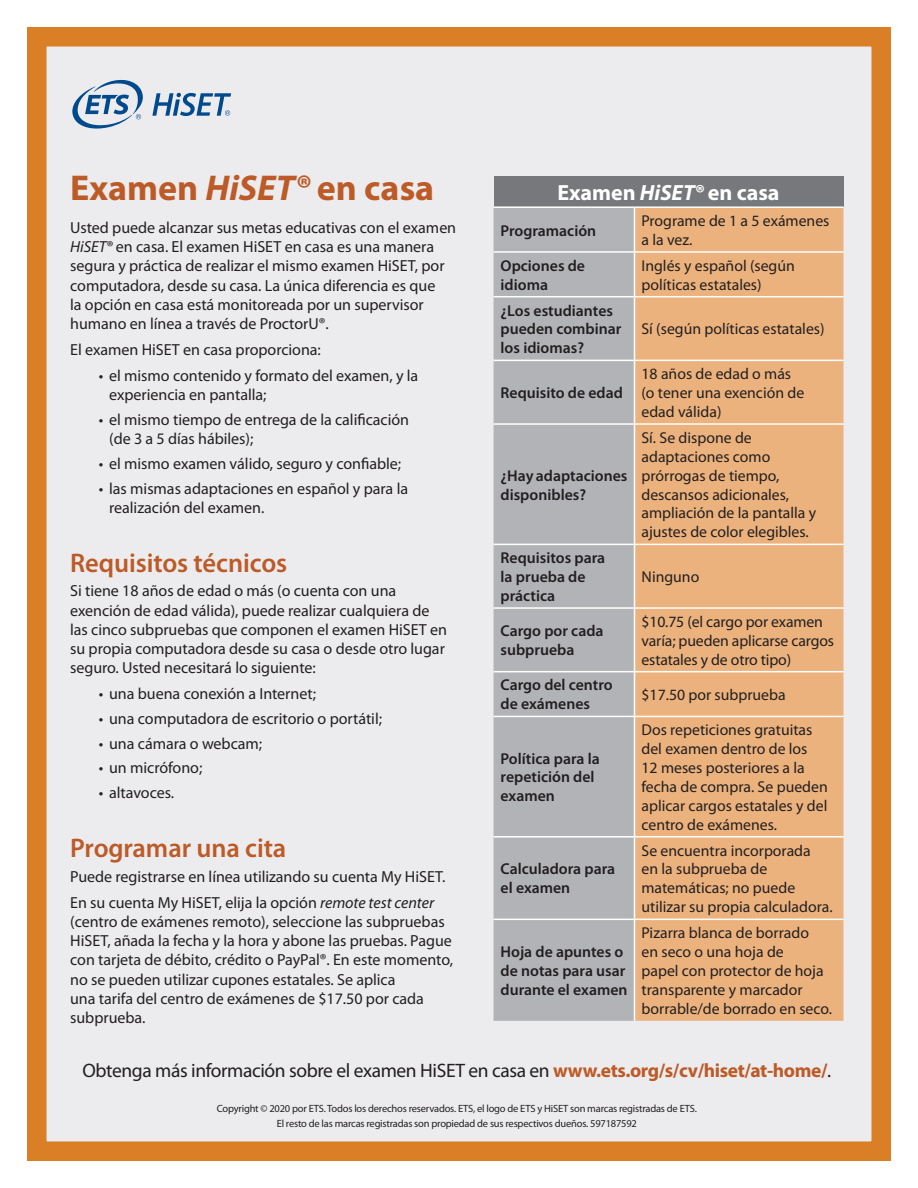
<style>
.page{position:relative;width:918px;height:1188px;background:#fff}
.page>*{position:absolute;margin:0;border:0;box-sizing:border-box;transform-origin:0 0}
.H1__Headline{font:700 36px "Myriad Pro";color:#bc5b27}
.H2__subheads{font:600 27px "Myriad Pro";letter-spacing:-.005em;color:#bc5b27}
.H3_table_head{font:700 22.05px "Myriad Pro";color:#fff}
.P__body{font:19.5px "Myriad Pro";letter-spacing:-.02em;color:#231f20}
.P__body-2{font:16.05px/19.2px "Myriad Pro";letter-spacing:-.005em;color:#231f20}
.P__cell_body{font:15.75px/18.9px "Myriad Pro";color:#231f20}
.P__cell_subhead{font:600 15.75px/18.9px "Myriad Pro";color:#231f20}
.P__copyright{font:10.5px/15px "Myriad Pro";letter-spacing:-.02em;color:#231f20;text-align:center}
.s1{font-style:italic}
.s2{font-weight:700;color:#bc5b27}
</style>
<div class="page">
<div style="left:37px;top:37px;width:844px;height:1114px;background:#ececee"></div>
<div style="left:27px;top:27px;width:864px;height:1134px;border:20px solid #da7f26"></div>
<svg style="left:72px;top:80px;width:71px;height:49px"></svg>
<svg style="left:152px;top:93px;width:79px;height:23px"></svg>
<div style="left:494px;top:177px;width:349px;height:30px;background:#76787b"></div>
<div style="left:494px;top:208px;width:140px;height:813px;background:#b2b3b7"></div>
<div style="left:635px;top:208px;width:208px;height:813px;background:#ebb27d"></div>
<hr style="left:494px;top:206px;width:141px;height:2px;background:#fff">
<hr style="left:634px;top:206px;width:209px;height:2px;background:#fff">
<hr style="left:634px;top:208px;width:1px;height:43px;background:#fff">
<hr style="left:494px;top:251px;width:141px;height:2px;background:#fff">
<hr style="left:634px;top:251px;width:209px;height:2px;background:#fff">
<hr style="left:634px;top:253px;width:1px;height:43px;background:#fff">
<hr style="left:494px;top:296px;width:141px;height:1px;background:#fff">
<hr style="left:634px;top:296px;width:209px;height:1px;background:#fff">
<hr style="left:634px;top:297px;width:1px;height:63px;background:#fff">
<hr style="left:494px;top:360px;width:141px;height:1px;background:#fff">
<hr style="left:634px;top:360px;width:209px;height:1px;background:#fff">
<hr style="left:634px;top:361px;width:1px;height:62px;background:#fff">
<hr style="left:494px;top:423px;width:141px;height:2px;background:#fff">
<hr style="left:634px;top:423px;width:209px;height:2px;background:#fff">
<hr style="left:634px;top:425px;width:1px;height:119px;background:#fff">
<hr style="left:494px;top:544px;width:141px;height:1px;background:#fff">
<hr style="left:634px;top:544px;width:209px;height:1px;background:#fff">
<hr style="left:634px;top:545px;width:1px;height:62px;background:#fff">
<hr style="left:494px;top:607px;width:141px;height:2px;background:#fff">
<hr style="left:634px;top:607px;width:209px;height:2px;background:#fff">
<hr style="left:634px;top:609px;width:1px;height:62px;background:#fff">
<hr style="left:494px;top:671px;width:141px;height:1px;background:#fff">
<hr style="left:634px;top:671px;width:209px;height:1px;background:#fff">
<hr style="left:634px;top:672px;width:1px;height:44px;background:#fff">
<hr style="left:494px;top:716px;width:141px;height:1px;background:#fff">
<hr style="left:634px;top:716px;width:209px;height:1px;background:#fff">
<hr style="left:634px;top:717px;width:1px;height:119px;background:#fff">
<hr style="left:494px;top:836px;width:141px;height:2px;background:#fff">
<hr style="left:634px;top:836px;width:209px;height:2px;background:#fff">
<hr style="left:634px;top:838px;width:1px;height:81px;background:#fff">
<hr style="left:494px;top:919px;width:141px;height:1px;background:#fff">
<hr style="left:634px;top:919px;width:209px;height:1px;background:#fff">
<hr style="left:634px;top:920px;width:1px;height:101px;background:#fff">
<h1 class="H1__Headline" style="left:70px;top:168px;width:366px">Examen <span class="s1">HiSET®</span> en casa</h1>
<p class="P__body-2" style="left:70px;top:218px;width:388px">Usted puede alcanzar sus metas educativas con el examen <span class="s1">HiSET®</span> en casa. El examen HiSET en casa es una manera segura y práctica de realizar el mismo examen HiSET, por computadora, desde su casa. La única diferencia es que<br>la opción en casa está monitoreada por un supervisor humano en línea a través de ProctorU®.</p>
<p class="P__body-2" style="left:70px;top:340px;width:252px">El examen HiSET en casa proporciona:</p>
<p class="P__body-2" style="left:109px;top:366px;width:311px;text-indent:-10px">• el mismo contenido y formato del examen, y la experiencia en pantalla;</p>
<p class="P__body-2" style="left:109px;top:410px;width:301px;text-indent:-10px">• el mismo tiempo de entrega de la calificación (de 3 a 5 días hábiles);</p>
<p class="P__body-2" style="left:99px;top:454px;width:304px">• el mismo examen válido, seguro y confiable;</p>
<p class="P__body-2" style="left:109px;top:478px;width:300px;text-indent:-10px">• las mismas adaptaciones en español y para la realización del examen.</p>
<h2 class="H2__subheads" style="left:70px;top:548px;width:219px">Requisitos técnicos</h2>
<p class="P__body-2" style="left:70px;top:581px;width:378px">Si tiene 18 años de edad o más (o cuenta con una exención de edad válida), puede realizar cualquiera de las cinco subpruebas que componen el examen HiSET en su propia computadora desde su casa o desde otro lugar seguro. Usted necesitará lo siguiente:</p>
<p class="P__body-2" style="left:99px;top:684px;width:219px">• una buena conexión a Internet;</p>
<p class="P__body-2" style="left:99px;top:709px;width:285px">• una computadora de escritorio o portátil;</p>
<p class="P__body-2" style="left:99px;top:733px;width:165px">• una cámara o webcam;</p>
<p class="P__body-2" style="left:99px;top:758px;width:105px">• un micrófono;</p>
<p class="P__body-2" style="left:99px;top:783px;width:77px">• altavoces.</p>
<p class="H3_table_head" style="left:557px;top:180px;width:224px">Examen <span class="s1">HiSET®</span> en casa</p>
<p class="P__cell_subhead" style="left:501px;top:221px;width:97px">Programación</p>
<p class="P__cell_body" style="left:642px;top:211px;width:190px">Programe de 1 a 5 exámenes a la vez.</p>
<p class="P__cell_subhead" style="left:501px;top:256px;width:86px">Opciones de idioma</p>
<p class="P__cell_body" style="left:642px;top:256px;width:155px">Inglés y español (según políticas estatales)</p>
<p class="P__cell_subhead" style="left:501px;top:301px;width:122px">¿Los estudiantes pueden combinar los idiomas?</p>
<p class="P__cell_body" style="left:642px;top:319px;width:185px">Sí (según políticas estatales)</p>
<p class="P__cell_subhead" style="left:501px;top:384px;width:124px">Requisito de edad</p>
<p class="P__cell_subhead" style="left:501px;top:466px;width:128px">¿Hay adaptaciones disponibles?</p>
<p class="P__cell_subhead" style="left:501px;top:549px;width:106px">Requisitos para la prueba de práctica</p>
<p class="P__cell_body" style="left:642px;top:364px;width:164px">18 años de edad o más (o tener una exención de edad válida)</p>
<p class="P__cell_body" style="left:642px;top:428px;width:176px">Sí. Se dispone de adaptaciones como prórrogas de tiempo, descansos adicionales, ampliación de la pantalla y ajustes de color elegibles.</p>
<p class="P__cell_body" style="left:642px;top:567px;width:59px">Ninguno</p>
<p class="P__cell_subhead" style="left:501px;top:622px;width:104px">Cargo por cada subprueba</p>
<p class="P__cell_body" style="left:642px;top:612px;width:194px">$10.75 (el cargo por examen varía; pueden aplicarse cargos estatales y de otro tipo)</p>
<p class="P__cell_subhead" style="left:501px;top:676px;width:114px">Cargo del centro de exámenes</p>
<p class="P__cell_body" style="left:642px;top:685px;width:146px">$17.50 por subprueba</p>
<p class="P__cell_subhead" style="left:501px;top:749px;width:101px">Política para la repetición del examen</p>
<p class="P__cell_body" style="left:642px;top:720px;width:188px">Dos repeticiones gratuitas del examen dentro de los<br>12 meses posteriores a la fecha de compra. Se pueden aplicar cargos estatales y del centro de exámenes.</p>
<h2 class="H2__subheads" style="left:70px;top:833px;width:218px">Programar una cita</h2>
<p class="P__body-2" style="left:70px;top:866px;width:377px">Puede registrarse en línea utilizando su cuenta My HiSET.</p>
<p class="P__body-2" style="left:70px;top:892px;width:384px">En su cuenta My HiSET, elija la opción <span class="s1">remote test center </span>(centro de exámenes remoto), seleccione las subpruebas HiSET, añada la fecha y la hora y abone las pruebas. Pague con tarjeta de débito, crédito o PayPal®. En este momento, no se pueden utilizar cupones estatales. Se aplica<br>una tarifa del centro de exámenes de $17.50 por cada subprueba.</p>
<p class="P__body" style="left:82px;top:1058px;width:750px">Obtenga más información sobre el examen HiSET en casa en <span class="s2">www.ets.org/s/cv/hiset/at-home/</span>.</p>
<p class="P__copyright" style="left:217px;top:1101px;width:482px">Copyright © 2020 por ETS. Todos los derechos reservados. ETS, el logo de ETS y HiSET son marcas registradas de ETS.<br>El resto de las marcas registradas son propiedad de sus respectivos dueños. 597187592</p>
<p class="P__cell_body" style="left:642px;top:841px;width:193px">Se encuentra incorporada<br>en la subprueba de matemáticas; no puede utilizar su propia calculadora.</p>
<p class="P__cell_subhead" style="left:501px;top:860px;width:116px">Calculadora para el examen</p>
<p class="P__cell_body" style="left:642px;top:923px;width:192px">Pizarra blanca de borrado<br>en seco o una hoja de<br>papel con protector de hoja transparente y marcador borrable/de borrado en seco.</p>
<p class="P__cell_subhead" style="left:501px;top:943px;width:128px">Hoja de apuntes o de notas para usar durante el examen</p>
</div>
